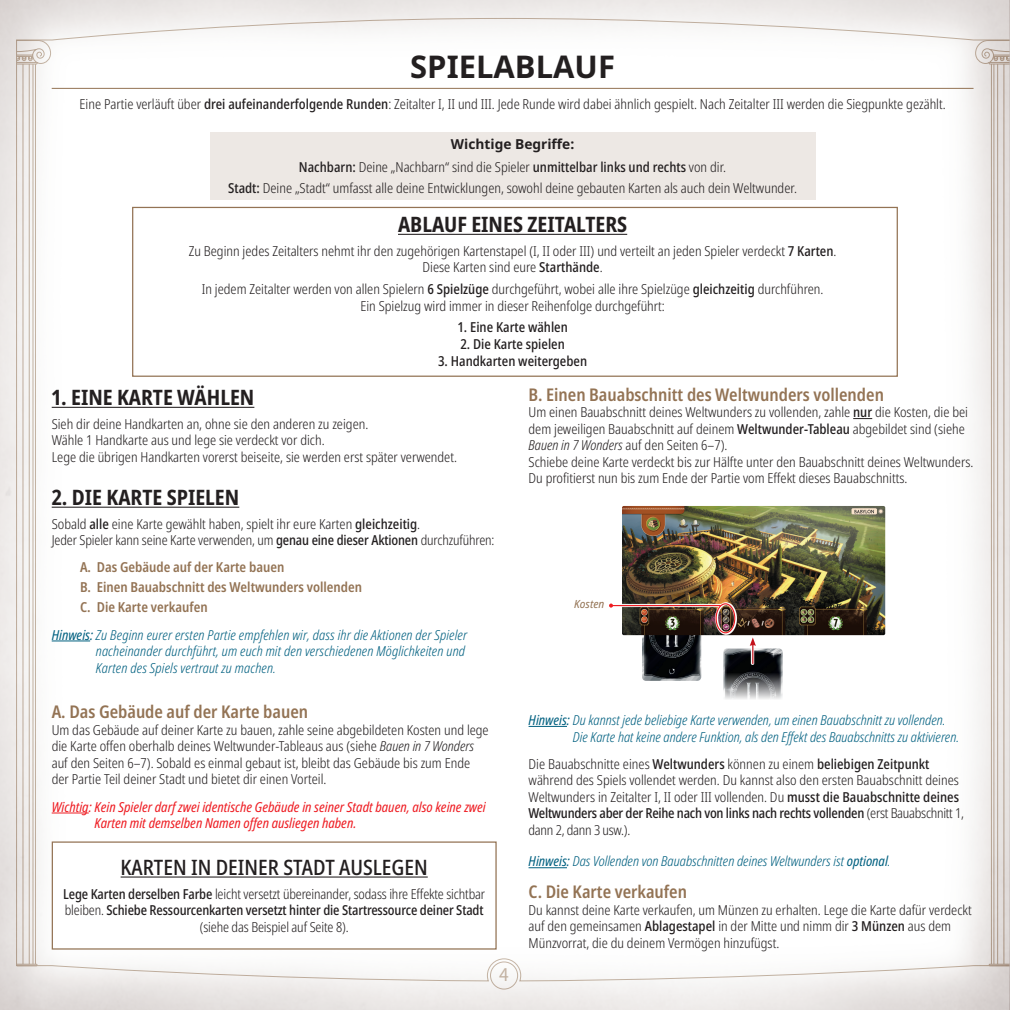
<style>
.page{position:relative;width:1010px;height:1010px;background:#fff}
.page>*{position:absolute;margin:0;border:0;box-sizing:border-box;transform-origin:0 0}
.H1___CENTER{font:700 31.25px "Noto Sans";color:#231f20}
.H2_2_COLONES{font:700 condensed 21.25px "Noto Sans";color:#231f20}
.H2___CENTER_THIN{font:500 condensed 21.25px "Noto Sans";color:#231f20}
.t1{font:600 condensed 17.5px "Noto Sans";color:#937354}
.t2{font:17.5px "Noto Sans CJ Kjp";color:#937354}
.PARAGRAPH___RETRAIT{font:300 condensed 13.75px/16.5px "Noto Sans";color:#231f20}
.PARAGRAPH_2_COLONNES{font:300 condensed 13.75px/16.5px "Noto Sans";color:#231f20;text-align:center}
.PARAGRAPH{font:300 condensed 13.75px/16.5px "Noto Sans";color:#231f20}
.NOTES{font:italic 300 condensed 13.75px/16.5px "Noto Sans";letter-spacing:.01em;color:#006080}
.PARAGRAPHE___CENTER{font:500 condensed 13.75px/16.5px "Noto Sans";letter-spacing:-.01em;color:#231f20;text-align:center}
.IMPORTANT{font:italic condensed 13.75px/16.5px "Noto Sans";color:#ee1d23}
.t3{font:600 condensed 13.75px "Noto Sans";color:#937354}
.PARAGRAPH___RETRAIT-2{font:italic 300 condensed 13.75px "Noto Sans";color:#006080}
.PARAGRAPH_2_COLONNES-2{font:500 condensed 13.75px "Noto Sans";color:#231f20}
.PARAGRAPH_2_COLONNES-3{font:700 13.75px "Noto Sans";color:#231f20}
.LEGENDES_DROITE{font:italic semi-condensed 11.25px "Noto Sans";color:#937354}
.s1{font-weight:500}
.s2{font-weight:400}
.s3{font-style:italic}
.s4{font-weight:300}
</style>
<div class="page">
<img style="left:0;top:0;width:1010px;height:1009px">
<div style="left:210px;top:132px;width:605px;height:68px;background:#ede8e4"></div>
<div style="left:132px;top:207px;width:765px;height:170px;background:#fff;border:1px solid #937354"></div>
<div style="left:52px;top:841px;width:444px;height:108px;background:#fff;border:1px solid #937354"></div>
<hr style="left:52px;top:88px;width:921px;height:1px;background:#937354">
<hr style="left:398px;top:234px;width:229px;height:1px;background:#231f20">
<hr style="left:52px;top:407px;width:202px;height:1px;background:#231f20">
<hr style="left:52px;top:506px;width:187px;height:1px;background:#231f20">
<hr style="left:52px;top:640px;width:38px;height:1px;background:#006080">
<hr style="left:52px;top:812px;width:37px;height:1px;background:#ee1d23">
<hr style="left:121px;top:876px;width:306px;height:1px;background:#231f20">
<svg style="left:853px;top:418px;width:19px;height:1px"></svg>
<hr style="left:528px;top:726px;width:39px;height:1px;background:#006080">
<hr style="left:528px;top:867px;width:39px;height:1px;background:#006080">
<img style="left:723px;top:648px;width:59px;height:52px">
<img style="left:642px;top:635px;width:59px;height:45px">
<img style="left:622px;top:506px;width:263px;height:129px">
<svg style="left:748px;top:636px;width:8px;height:29px"></svg>
<svg style="left:749px;top:637px;width:6px;height:26px"></svg>
<img style="left:608px;top:602px;width:128px;height:32px">
<hr style="left:611px;top:605px;width:109px;height:1px;background:#ee1d23">
<svg style="left:609px;top:603px;width:4px;height:4px"></svg>
<div style="left:715px;top:603px;width:20px;height:30px;border:1px solid #ee1d23;border-radius:50%"></div>
<p class="H1___CENTER" style="left:410px;top:44px;width:206px">SPIELABLAUF</p>
<p class="PARAGRAPH_2_COLONNES" style="left:80px;top:96px;width:867px">Eine Partie verläuft über <span class="s1">drei aufeinanderfolgende Runden</span>: Zeitalter I, II und III. Jede Runde wird dabei ähnlich gespielt. Nach Zeitalter III werden die Siegpunkte gezählt.</p>
<p class="PARAGRAPH_2_COLONNES-3" style="left:451px;top:134px;width:125px">Wichtige Begriffe:</p>
<p class="PARAGRAPH_2_COLONNES" style="left:299px;top:159px;width:429px"><span class="s1">Nachbarn:</span> Deine „Nachbarn“ sind die Spieler <span class="s1">unmittelbar links und rechts</span> von dir.</p>
<p class="PARAGRAPH_2_COLONNES" style="left:228px;top:179px;width:570px"><span class="s1">Stadt:</span> Deine „Stadt“ umfasst alle deine Entwicklungen, sowohl deine gebauten Karten als auch dein Weltwunder.</p>
<p class="H2_2_COLONES" style="left:398px;top:209px;width:231px">ABLAUF EINES ZEITALTERS</p>
<p class="PARAGRAPH_2_COLONNES" style="left:189px;top:243px;width:649px">Zu Beginn jedes Zeitalters nehmt ihr den zugehörigen Kartenstapel (I, II oder III) und verteilt an jeden Spieler verdeckt <span class="s1">7 Karten</span>.</p>
<p class="PARAGRAPH_2_COLONNES" style="left:422px;top:259px;width:182px">Diese Karten sind eure <span class="s1">Starthände</span>.</p>
<p class="PARAGRAPH_2_COLONNES" style="left:202px;top:281px;width:623px">In jedem Zeitalter werden von allen Spielern <span class="s1">6 Spielzüge</span> durchgeführt, wobei alle ihre Spielzüge <span class="s1">gleichzeitig</span> durchführen.<br>Ein Spielzug wird immer in dieser Reihenfolge durchgeführt:</p>
<p class="PARAGRAPH_2_COLONNES-2" style="left:457px;top:318px;width:112px">1. Eine Karte wählen</p>
<p class="PARAGRAPH_2_COLONNES-2" style="left:460px;top:334px;width:106px">2. Die Karte spielen</p>
<p class="PARAGRAPH_2_COLONNES-2" style="left:438px;top:351px;width:151px">3. Handkarten weitergeben</p>
<h2 class="H2_2_COLONES" style="left:52px;top:382px;width:204px">1. EINE KARTE WÄHLEN</h2>
<p class="PARAGRAPH" style="left:52px;top:416px;width:318px">Sieh dir deine Handkarten an, ohne sie den anderen zu zeigen.</p>
<p class="PARAGRAPH" style="left:52px;top:432px;width:274px">Wähle 1 Handkarte aus und lege sie verdeckt vor dich.</p>
<p class="PARAGRAPH___RETRAIT" style="left:52px;top:449px;width:407px">Lege die übrigen Handkarten vorerst beiseite, sie werden erst später verwendet.</p>
<h2 class="H2_2_COLONES" style="left:52px;top:482px;width:189px">2. DIE KARTE SPIELEN</h2>
<p class="PARAGRAPH" style="left:52px;top:515px;width:370px">Sobald <span class="s1">alle</span> eine Karte gewählt haben, spielt ihr eure Karten <span class="s1">gleichzeitig</span>.</p>
<p class="PARAGRAPH___RETRAIT" style="left:52px;top:532px;width:444px">Jeder Spieler kann seine Karte verwenden, um <span class="s1">genau eine dieser Aktionen</span> durchzuführen:</p>
<p class="t3" style="left:80px;top:557px;width:206px">A. Das Gebäude auf der Karte bauen</p>
<p class="t3" style="left:80px;top:577px;width:283px">B. Einen Bauabschnitt des Weltwunders vollenden</p>
<p class="t3" style="left:80px;top:597px;width:129px">C. Die Karte verkaufen</p>
<p class="NOTES" style="left:96px;top:626px;width:373px;text-indent:-44px"><span class="s2">Hinweis:</span> Zu Beginn eurer ersten Partie empfehlen wir, dass ihr die Aktionen der Spieler nacheinander durchführt, um euch mit den verschiedenen Möglichkeiten und<br>Karten des Spiels vertraut zu machen.</p>
<h3 class="t1" style="left:52px;top:699px;width:258px">A. Das Gebäude auf der Karte bauen</h3>
<p class="PARAGRAPH___RETRAIT" style="left:52px;top:722px;width:438px">Um das Gebäude auf deiner Karte zu bauen, zahle seine abgebildeten Kosten und lege die Karte offen oberhalb deines Weltwunder-Tableaus aus (siehe <span class="s3">Bauen in 7 Wonders </span>auf den Seiten 6–7). Sobald es einmal gebaut ist, bleibt das Gebäude bis zum Ende der Partie Teil deiner Stadt und bietet dir einen Vorteil.</p>
<p class="IMPORTANT" style="left:94px;top:798px;width:393px;text-indent:-43px">Wichtig: Kein Spieler darf zwei identische Gebäude in seiner Stadt bauen, also keine zwei<br>Karten mit demselben Namen offen ausliegen haben.</p>
<p class="H2___CENTER_THIN" style="left:121px;top:852px;width:308px">KARTEN IN DEINER STADT AUSLEGEN</p>
<p class="PARAGRAPHE___CENTER" style="left:63px;top:885px;width:423px">Lege Karten derselben Farbe <span class="s4">leicht versetzt übereinander, sodass ihre Effekte sichtbar bleiben.</span> Schiebe Ressourcenkarten versetzt hinter die Startressource deiner Stadt <span class="s4">(siehe das Beispiel auf Seite 8).</span></p>
<h3 class="t1" style="left:528px;top:382px;width:357px">B. Einen Bauabschnitt des Weltwunders vollenden</h3>
<p class="PARAGRAPH" style="left:528px;top:404px;width:441px">Um einen Bauabschnitt deines Weltwunders zu vollenden, zahle <span class="s1">nur</span> die Kosten, die bei dem jeweiligen Bauabschnitt auf deinem <span class="s1">Weltwunder-Tableau</span> abgebildet sind (siehe<br><span class="s3">Bauen in 7 Wonders</span> auf den Seiten 6–7).</p>
<p class="PARAGRAPH___RETRAIT" style="left:528px;top:454px;width:446px">Schiebe deine Karte verdeckt bis zur Hälfte unter den Bauabschnitt deines Weltwunders.<br>Du profitierst nun bis zum Ende der Partie vom Effekt dieses Bauabschnitts.</p>
<p class="LEGENDES_DROITE" style="left:574px;top:596px;width:32px">Kosten</p>
<p class="NOTES" style="left:572px;top:712px;width:388px;text-indent:-44px"><span class="s2">Hinweis:</span> Du kannst jede beliebige Karte verwenden, um einen Bauabschnitt zu vollenden.<br>Die Karte hat keine andere Funktion, als den Effekt des Bauabschnitts zu aktivieren.</p>
<p class="PARAGRAPH___RETRAIT" style="left:528px;top:755px;width:437px">Die Bauabschnitte eines <span class="s1">Weltwunders</span> können zu einem <span class="s1">beliebigen Zeitpunkt </span>während des Spiels vollendet werden. Du kannst also den ersten Bauabschnitt deines Weltwunders in Zeitalter I, II oder III vollenden. Du <span class="s1">musst die Bauabschnitte deines Weltwunders aber der Reihe nach von links nach rechts vollenden</span> (erst Bauabschnitt 1, dann 2, dann 3 usw.).</p>
<p class="PARAGRAPH___RETRAIT-2" style="left:528px;top:851px;width:363px"><span class="s2">Hinweis:</span> Das Vollenden von Bauabschnitten deines Weltwunders ist <span class="s2">optional</span>.</p>
<h3 class="t1" style="left:528px;top:879px;width:160px">C. Die Karte verkaufen</h3>
<p class="PARAGRAPH" style="left:528px;top:901px;width:444px">Du kannst deine Karte verkaufen, um Münzen zu erhalten. Lege die Karte dafür verdeckt auf den gemeinsamen <span class="s1">Ablagestapel</span> in der Mitte und nimm dir <span class="s1">3 Münzen</span> aus dem<br>Münzvorrat, die du deinem Vermögen hinzufügst.</p>
<p class="t2" style="left:499px;top:964px;width:11px">4</p>
</div>
